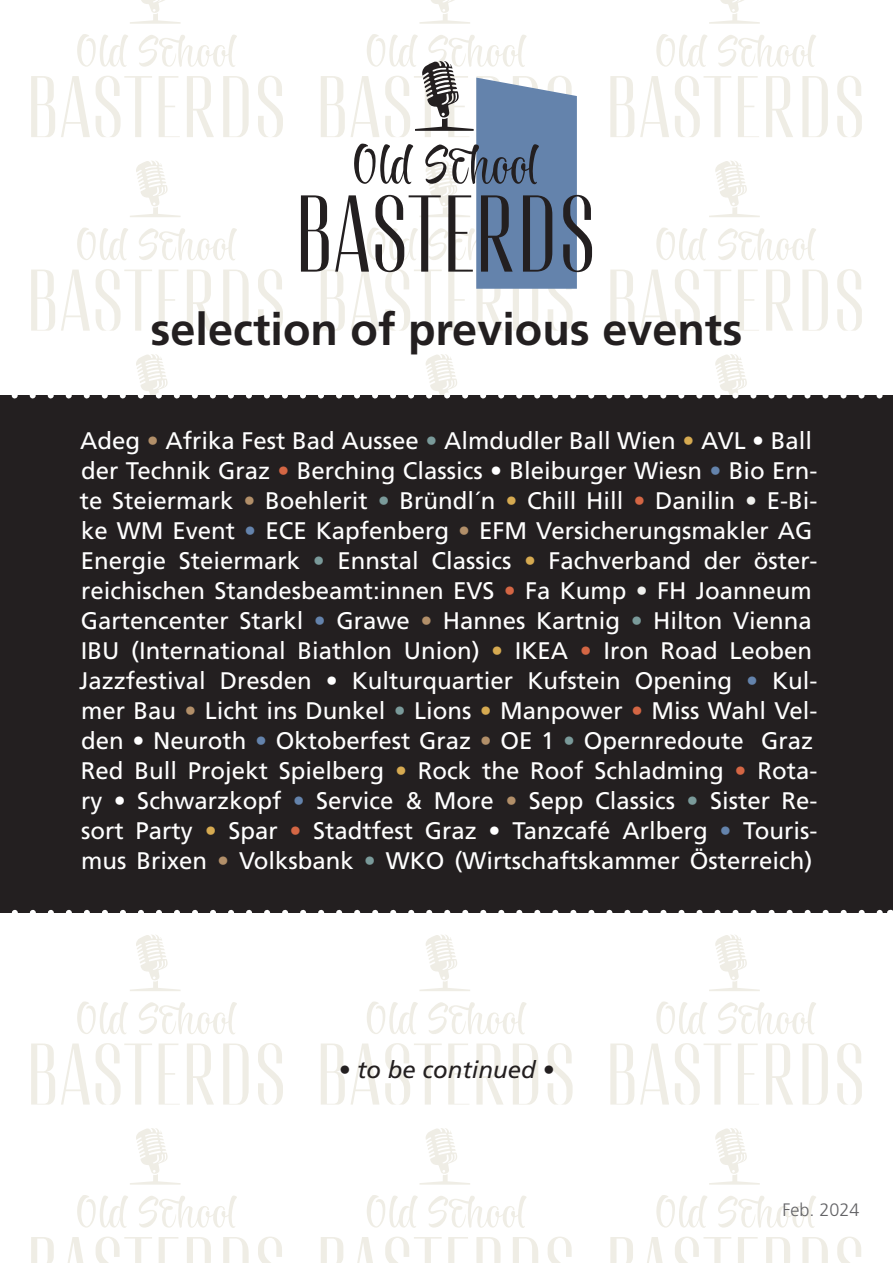
<style>
.page{position:relative;width:893px;height:1263px;background:#fff}
.page>*{position:absolute;margin:0;border:0;box-sizing:border-box;transform-origin:0 0}
.t1{font:700 45px "Frutiger LT Std";color:#231f20}
.t2{font:24px/30px "Frutiger LT Std";color:#fff}
.t3{font:italic 24px "Frutiger LT Std";color:#231f20}
.t4{font:300 18px "Frutiger LT Std";color:#636366}
.s1{color:#b28f69}
.s2{color:#7a9a9a}
.s3{color:#d6aa51}
.s4{color:#d46644}
.s5{color:#6483ac}
.s6{color:#eff0ed}
</style>
<div class="page">
<svg style="left:31px;top:0;width:252px;height:137px"></svg>
<svg style="left:610px;top:0;width:252px;height:137px"></svg>
<svg style="left:31px;top:161px;width:252px;height:170px"></svg>
<svg style="left:610px;top:161px;width:252px;height:170px"></svg>
<svg style="left:31px;top:934px;width:252px;height:170px"></svg>
<svg style="left:321px;top:934px;width:252px;height:170px"></svg>
<svg style="left:610px;top:935px;width:252px;height:169px"></svg>
<svg style="left:31px;top:1128px;width:251px;height:135px"></svg>
<svg style="left:321px;top:1128px;width:251px;height:135px"></svg>
<svg style="left:610px;top:1128px;width:251px;height:135px"></svg>
<div style="left:0;top:395px;width:893px;height:518px;background:#231f20"></div>
<svg style="left:321px;top:0;width:256px;height:331px"></svg>
<svg style="left:301px;top:61px;width:291px;height:211px"></svg>
<svg style="left:11px;top:354px;width:872px;height:45px"></svg>
<svg style="left:11px;top:909px;width:870px;height:4px"></svg>
<h1 class="t1" style="left:151px;top:303px;width:593px">selection of previous events</h1>
<p class="t2" style="left:79px;top:426px;width:740px">Adeg <span class="s1">•</span> Afrika Fest Bad Aussee <span class="s2">•</span> Almdudler Ball Wien <span class="s3">•</span> AVL • Ball der Technik Graz <span class="s4">•</span> Berching Classics • Bleiburger Wiesn <span class="s5">•</span> Bio Ern&shy;te Steiermark <span class="s1">•</span> Boehlerit <span class="s2">•</span> Bründl´n <span class="s3">•</span> Chill Hill <span class="s4">•</span> Danilin <span class="s6">•</span> E-Bi&shy;ke WM Event <span class="s5">•</span> ECE Kapfenberg <span class="s1">•</span> EFM Versicherungsmakler AG Energie Steiermark <span class="s2">•</span> Ennstal Classics <span class="s3">•</span> Fachverband der öster&shy;reichischen Standesbeamt:innen EVS <span class="s4">•</span> Fa Kump <span class="s6">•</span> FH Joanneum Gartencenter Starkl <span class="s5">•</span> Grawe <span class="s1">•</span> Hannes Kartnig <span class="s2">•</span> Hilton Vienna IBU (International Biathlon Union) <span class="s3">•</span> IKEA <span class="s4">•</span> Iron Road Leoben Jazzfestival Dresden • Kulturquartier Kufstein Opening <span class="s5">•</span> Kul&shy;mer Bau <span class="s1">•</span> Licht ins Dunkel <span class="s2">•</span> Lions <span class="s3">•</span> Manpower <span class="s4">•</span> Miss Wahl Vel&shy;den • Neuroth <span class="s5">•</span> Oktoberfest Graz <span class="s1">•</span> OE 1 <span class="s2">•</span> Opernredoute Graz Red Bull Projekt Spielberg <span class="s3">•</span> Rock the Roof Schladming <span class="s4">•</span> Rota&shy;ry • Schwarzkopf <span class="s5">•</span> Service &amp; More <span class="s1">•</span> Sepp Classics <span class="s2">•</span> Sister Re&shy;sort Party <span class="s3">•</span> Spar <span class="s4">•</span> Stadtfest Graz • Tanzcafé Arlberg <span class="s5">•</span> Touris&shy;mus Brixen <span class="s1">•</span> Volksbank <span class="s2">•</span> WKO (Wirtschaftskammer Österreich)</p>
<p class="t3" style="left:338px;top:1055px;width:218px">• to be continued •</p>
<p class="t4" style="left:782px;top:1199px;width:79px">Feb. 2024</p>
</div>
